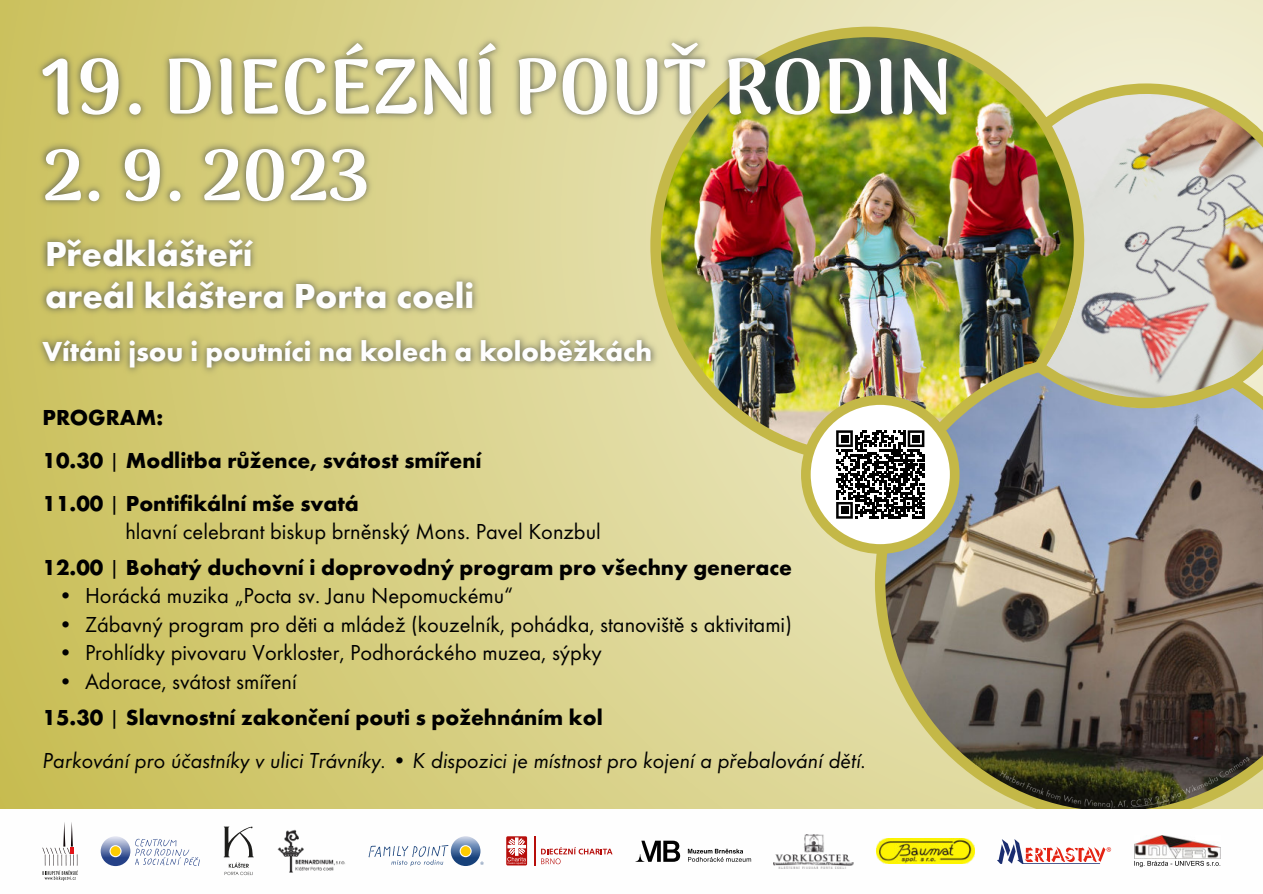
<style>
.page{position:relative;width:1263px;height:894px;background:#fff}
.page>*{position:absolute;margin:0;border:0;box-sizing:border-box;transform-origin:0 0}
.t1{font:900 78px "Arima Madurai";color:#fefefe}
.t2{font:900 72px "Arima Madurai";color:#fefefe}
.t3{font:700 36px/41.4px "Futura TOT";color:#fefefe}
.t4{font:700 28.5px "Futura TOT";color:#fefefe}
.t5{font:700 22.5px/42.9px "Futura TOT";color:#000}
.t6{font:22.5px "Futura TOT";color:#000}
.t7{font:22.5px "Futura TOT Book Obli";color:#000}
.s1{font-weight:400}
</style>
<div class="page">
<div style="left:0;top:0;width:1263px;height:893px;background:linear-gradient(to right,#cbc15d,#f4f2dd)"></div>
<img style="left:35px;top:332px;width:610px;height:44px">
<img style="left:38px;top:141px;width:443px;height:175px">
<img style="left:645px;top:21px;width:618px;height:787px">
<img style="left:1000px;top:756px;width:249px;height:51px">
<div style="left:0;top:808px;width:1263px;height:85px;background:#fefefe"></div>
<svg style="left:101px;top:836px;width:99px;height:29px"></svg>
<svg style="left:369px;top:836px;width:115px;height:29px"></svg>
<svg style="left:534px;top:836px;width:1px;height:29px"></svg>
<svg style="left:541px;top:847px;width:71px;height:16px"></svg>
<svg style="left:506px;top:836px;width:21px;height:29px"></svg>
<svg style="left:43px;top:822px;width:35px;height:58px"></svg>
<svg style="left:224px;top:826px;width:30px;height:48px"></svg>
<img style="left:278px;top:829px;width:67px;height:43px">
<svg style="left:637px;top:840px;width:43px;height:21px"></svg>
<svg style="left:688px;top:848px;width:63px;height:13px"></svg>
<img style="left:774px;top:834px;width:79px;height:33px">
<img style="left:876px;top:838px;width:98px;height:25px">
<img style="left:35px;top:35px;width:920px;height:88px">
<svg style="left:801px;top:395px;width:158px;height:158px"></svg>
<div style="left:831px;top:425px;width:98px;height:98px;background:#fff"></div>
<img style="left:836px;top:110px;width:412px;height:408px">
<div style="left:841px;top:435px;width:7px;height:7px;background:#000"></div>
<div style="left:912px;top:435px;width:8px;height:7px;background:#000"></div>
<div style="left:841px;top:506px;width:7px;height:7px;background:#000"></div>
<svg style="left:997px;top:839px;width:114px;height:24px"></svg>
<img style="left:1134px;top:835px;width:86px;height:22px">
<svg style="left:1134px;top:860px;width:86px;height:6px"></svg>
<h1 class="t1" style="left:40px;top:41px;width:914px">19. DIECÉZNÍ POUŤ RODIN</h1>
<h2 class="t2" style="left:43px;top:133px;width:328px">2. 9. 2023</h2>
<h3 class="t3" style="left:45px;top:236px;width:431px">Předklášteří<br>areál kláštera Porta coeli</h3>
<p class="t4" style="left:43px;top:340px;width:611px">Vítáni jsou i poutníci na kolech a koloběžkách</p>
<p class="t5" style="left:43px;top:397px;width:441px">PROGRAM:<br>10.30 <span class="s1">|</span> Modlitba růžence, svátost smíření<br>11.00 <span class="s1">|</span> Pontifikální mše svatá</p>
<p class="t5" style="left:43px;top:514px;width:751px;line-height:36px;text-indent:83px"><span class="s1">hlavní celebrant biskup brněnský Mons. Pavel Konzbul<br></span>12.00 <span class="s1">|</span> Bohatý duchovní i doprovodný program pro všechny generace</p>
<p class="t6" style="left:58px;top:586px;width:457px">• Horácká muzika „Pocta sv. Janu Nepomuckému“</p>
<p class="t6" style="left:58px;top:615px;width:735px">• Zábavný program pro děti a mládež (kouzelník, pohádka, stanoviště s aktivitami)</p>
<p class="t6" style="left:58px;top:643px;width:545px">• Prohlídky pivovaru Vorkloster, Podhoráckého muzea, sýpky</p>
<p class="t5" style="left:43px;top:664px;width:562px;line-height:36px;text-indent:16px"><span class="s1">• Adorace, svátost smíření<br></span>15.30 <span class="s1">|</span> Slavnostní zakončení pouti s požehnáním kol</p>
<p class="t7" style="left:43px;top:751px;width:825px">Parkování pro účastníky v ulici Trávníky. • K dispozici je místnost pro kojení a přebalování dětí.</p>
</div>
